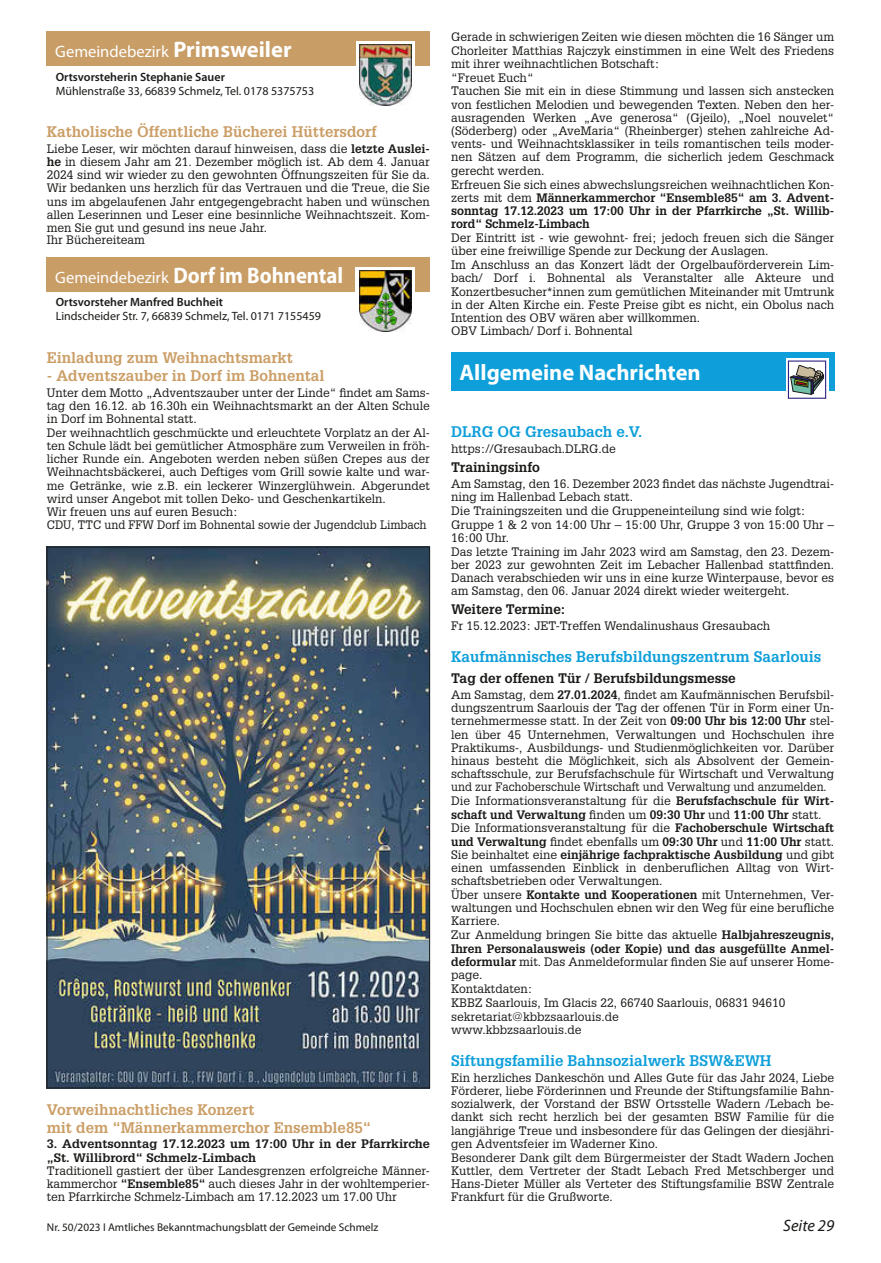
<style>
.page{position:relative;width:881px;height:1263px;background:#fff}
.page>*{position:absolute;margin:0;border:0;box-sizing:border-box;transform-origin:0 0}
.t1{font:700 22.5px "Myriad Pro";color:#fff;scale:.92 1}
.t2{font:700 22.5px "Myriad Pro";color:#fff}
.t3{font:16.5px "Myriad Pro";color:#fff}
.t4{font:italic 16.5px "Myriad Pro";color:#1a1a18}
.t5{font:700 15px/18px "Glypha LT";color:#cb9e66}
.t6{font:700 15px "Glypha LT";color:#0e9fda}
.t7{font:700 13.5px "Glypha LT";color:#1a1a18}
.t8{font:12px/13.4px "Glypha LT";color:#1a1a18}
.t9{font:12px "Myriad Pro";color:#1a1a18}
.t10{font:700 12px/13.2px "Glypha LT";color:#1a1a18;scale:1.05 1}
.t11{font:600 12px "Myriad Pro";color:#1a1a18}
.t12{font:11.25px "Myriad Pro";color:#1a1a18}
.s1{font-weight:700;font-size:22.5px}
.s2{font-weight:700}
.s3{font-weight:400;font-size:16.5px}
</style>
<div class="page">
<div style="left:451px;top:353px;width:382px;height:38px;background:#0e9fda"></div>
<svg style="left:786px;top:358px;width:42px;height:41px"></svg>
<div style="left:788px;top:361px;width:37px;height:37px;background:#fff"></div>
<svg style="left:790px;top:365px;width:33px;height:29px"></svg>
<div style="left:787px;top:360px;width:38px;height:39px;border:1px solid #2f2483"></div>
<div style="left:47px;top:32px;width:382px;height:34px;background:#c99d66"></div>
<div style="left:356px;top:41px;width:59px;height:65px;background:linear-gradient(to right,#fff,#fff)"></div>
<img style="left:359px;top:45px;width:52px;height:60px">
<div style="left:47px;top:257px;width:382px;height:34px;background:#c99d66"></div>
<div style="left:355px;top:267px;width:60px;height:65px;background:#fff"></div>
<img style="left:359px;top:270px;width:52px;height:61px">
<img style="left:49px;top:549px;width:378px;height:537px">
<h2 class="t3" style="left:55px;top:42px;width:238px">Gemeindebezirk <span class="s1">Primsweiler</span></h2>
<p class="t11" style="left:56px;top:69px;width:171px">Ortsvorsteherin Stephanie Sauer</p>
<p class="t9" style="left:56px;top:84px;width:260px">Mühlenstraße 33, 66839 Schmelz, Tel. 0178 5375753</p>
<p class="t5" style="left:47px;top:123px;width:331px">Katholische Öffentliche Bücherei Hüttersdorf</p>
<p class="t8" style="left:47px;top:142px;width:384px">Liebe Leser, wir möchten darauf hinweisen, dass die <span class="s2">letzte Auslei&shy;he</span> in diesem Jahr am 21. Dezember möglich ist. Ab dem 4. Januar 2024 sind wir wieder zu den gewohnten Öffnungszeiten für Sie da.<br>Wir bedanken uns herzlich für das Vertrauen und die Treue, die Sie uns im abgelaufenen Jahr entgegengebracht haben und wünschen allen Leserinnen und Leser eine besinnliche Weihnachtszeit. Kom&shy;men Sie gut und gesund ins neue Jahr.<br>Ihr Büchereiteam</p>
<h1 class="t1" style="left:55px;top:261px;width:314px"><span class="s3">Gemeindebezirk</span> Dorf im Bohnental</h1>
<p class="t11" style="left:56px;top:294px;width:169px">Ortsvorsteher Manfred Buchheit</p>
<p class="t9" style="left:56px;top:309px;width:267px">Lindscheider Str. 7, 66839 Schmelz, Tel. 0171 7155459</p>
<p class="t5" style="left:47px;top:349px;width:247px">Einladung zum Weihnachtsmarkt</p>
<p class="t5" style="left:47px;top:367px;width:279px">- Adventszauber in Dorf im Bohnental</p>
<p class="t8" style="left:47px;top:386px;width:384px">Unter dem Motto „Adventszauber unter der Linde“ findet am Sams&shy;tag den 16.12. ab 16.30h ein Weihnachtsmarkt an der Alten Schule in Dorf im Bohnental statt.<br>Der weihnachtlich geschmückte und erleuchtete Vorplatz an der Al&shy;ten Schule lädt bei gemütlicher Atmosphäre zum Verweilen in fröh&shy;licher Runde ein. Angeboten werden neben süßen Crepes aus der Weihnachtsbäckerei, auch Deftiges vom Grill sowie kalte und war&shy;me Getränke, wie z.B. ein leckerer Winzerglühwein. Abgerundet wird unser Angebot mit tollen Deko- und Geschenkartikeln.<br>Wir freuen uns auf euren Besuch:<br>CDU, TTC und FFW Dorf im Bohnental sowie der Jugendclub Limbach</p>
<p class="t5" style="left:47px;top:1100px;width:325px">Vorweihnachtliches Konzert<br>mit dem “Männerkammerchor Ensemble85“</p>
<p class="t10" style="left:47px;top:1137px;width:366px">3. Adventsonntag 17.12.2023 um 17:00 Uhr in der Pfarrkirche „St. Willibrord“ Schmelz-Limbach</p>
<p class="t8" style="left:47px;top:1164px;width:384px;text-align:justify">Traditionell gastiert der über Landesgrenzen erfolgreiche Männer&shy;kammerchor <span class="s2">“Ensemble85“</span> auch dieses Jahr in der wohltemperier&shy;ten Pfarrkirche Schmelz-Limbach am 17.12.2023 um 17.00 Uhr</p>
<p class="t8" style="left:451px;top:30px;width:384px">Gerade in schwierigen Zeiten wie diesen möchten die 16 Sänger um Chorleiter Matthias Rajczyk einstimmen in eine Welt des Friedens mit ihrer weihnachtlichen Botschaft:<br>“Freuet Euch“<br>Tauchen Sie mit ein in diese Stimmung und lassen sich anstecken von festlichen Melodien und bewegenden Texten. Neben den her&shy;ausragenden Werken „Ave generosa“ (Gjeilo), „Noel nouvelet“ (Söderberg) oder „AveMaria“ (Rheinberger) stehen zahlreiche Ad&shy;vents- und Weihnachtsklassiker in teils romantischen teils moder&shy;nen Sätzen auf dem Programm, die sicherlich jedem Geschmack gerecht werden.<br>Erfreuen Sie sich eines abwechslungsreichen weihnachtlichen Kon&shy;zerts mit dem <span class="s2">Männerkammerchor “Ensemble85“ am 3. Advent&shy;sonntag 17.12.2023 um 17:00 Uhr in der Pfarrkirche „St. Willib&shy;rord“ Schmelz-Limbach</span></p>
<p class="t8" style="left:451px;top:231px;width:384px">Der Eintritt ist - wie gewohnt- frei; jedoch freuen sich die Sänger über eine freiwillige Spende zur Deckung der Auslagen.<br>Im Anschluss an das Konzert lädt der Orgelbauförderverein Lim&shy;bach/ Dorf i. Bohnental als Veranstalter alle Akteure und Konzertbesucher*innen zum gemütlichen Miteinander mit Umtrunk in der Alten Kirche ein. Feste Preise gibt es nicht, ein Obolus nach Intention des OBV wären aber willkommen.<br>OBV Limbach/ Dorf i. Bohnental</p>
<h1 class="t2" style="left:459px;top:358px;width:242px">Allgemeine Nachrichten</h1>
<p class="t6" style="left:451px;top:422px;width:193px">DLRG OG Gresaubach e.V.</p>
<p class="t8" style="left:451px;top:441px;width:166px">https://Gresaubach.DLRG.de</p>
<p class="t7" style="left:451px;top:458px;width:90px">Trainingsinfo</p>
<p class="t8" style="left:451px;top:476px;width:384px">Am Samstag, den 16. Dezember 2023 findet das nächste Jugendtrai&shy;ning im Hallenbad Lebach statt.<br>Die Trainingszeiten und die Gruppeneinteilung sind wie folgt:<br>Gruppe 1 &amp; 2 von 14:00 Uhr – 15:00 Uhr, Gruppe 3 von 15:00 Uhr – 16:00 Uhr.<br>Das letzte Training im Jahr 2023 wird am Samstag, den 23. Dezem&shy;ber 2023 zur gewohnten Zeit im Lebacher Hallenbad stattfinden.<br>Danach verabschieden wir uns in eine kurze Winterpause, bevor es am Samstag, den 06. Januar 2024 direkt wieder weitergeht.</p>
<p class="t7" style="left:451px;top:601px;width:116px">Weitere Termine:</p>
<p class="t8" style="left:451px;top:619px;width:320px">Fr 15.12.2023: JET-Treffen Wendalinushaus Gresaubach</p>
<p class="t6" style="left:451px;top:647px;width:371px">Kaufmännisches Berufsbildungszentrum Saarlouis</p>
<p class="t7" style="left:451px;top:670px;width:286px">Tag der offenen Tür / Berufsbildungsmesse</p>
<p class="t8" style="left:451px;top:688px;width:384px">Am Samstag, dem <span class="s2">27.01.2024</span>, findet am Kaufmännischen Berufsbil&shy;dungszentrum Saarlouis der Tag der offenen Tür in Form einer Un&shy;ternehmermesse statt. In der Zeit von <span class="s2">09:00 Uhr bis 12:00 Uhr</span> stel&shy;len über 45 Unternehmen, Verwaltungen und Hochschulen ihre Praktikums-, Ausbildungs- und Studienmöglichkeiten vor. Darüber hinaus besteht die Möglichkeit, sich als Absolvent der Gemein&shy;schaftsschule, zur Berufsfachschule für Wirtschaft und Verwaltung und zur Fachoberschule Wirtschaft und Verwaltung und anzumelden.<br>Die Informationsveranstaltung für die <span class="s2">Berufsfachschule für Wirt&shy;schaft und Verwaltung</span> finden um <span class="s2">09:30 Uhr</span> und <span class="s2">11:00 Uhr</span> statt.<br>Die Informationsveranstaltung für die <span class="s2">Fachoberschule Wirtschaft und Verwaltung</span> findet ebenfalls um <span class="s2">09:30 Uhr</span> und <span class="s2">11:00 Uhr</span> statt.<br>Sie beinhaltet eine <span class="s2">einjährige fachpraktische Ausbildung</span> und gibt einen umfassenden Einblick in denberuflichen Alltag von Wirt&shy;schaftsbetrieben oder Verwaltungen.<br>Über unsere <span class="s2">Kontakte und Kooperationen</span> mit Unternehmen, Ver&shy;waltungen und Hochschulen ebnen wir den Weg für eine berufliche Karriere.<br>Zur Anmeldung bringen Sie bitte das aktuelle <span class="s2">Halbjahreszeugnis, Ihren Personalausweis (oder Kopie) und das ausgefüllte Anmel&shy;deformular</span> mit. Das Anmeldeformular finden Sie auf unserer Home&shy;page.<br>Kontaktdaten:<br>KBBZ Saarlouis, Im Glacis 22, 66740 Saarlouis, 06831 94610 sekretariat@kbbzsaarlouis.de<br>www.kbbzsaarlouis.de</p>
<p class="t6" style="left:451px;top:1051px;width:322px">Siftungsfamilie Bahnsozialwerk BSW&amp;EWH</p>
<p class="t8" style="left:451px;top:1071px;width:384px">Ein herzliches Dankeschön und Alles Gute für das Jahr 2024, Liebe Förderer, liebe Förderinnen und Freunde der Stiftungsfamilie Bahn&shy;sozialwerk, der Vorstand der BSW Ortsstelle Wadern /Lebach be&shy;dankt sich recht herzlich bei der gesamten BSW Familie für die langjährige Treue und insbesondere für das Gelingen der diesjähri&shy;gen Adventsfeier im Waderner Kino.<br>Besonderer Dank gilt dem Bürgermeister der Stadt Wadern Jochen Kuttler, dem Vertreter der Stadt Lebach Fred Metschberger und Hans-Dieter Müller als Verteter des Stiftungsfamilie BSW Zentrale Frankfurt für die Grußworte.</p>
<p class="t12" style="left:47px;top:1220px;width:333px">Nr. 50/2023 I Amtliches Bekanntmachungsblatt der Gemeinde Schmelz</p>
<h2 class="t4" style="left:782px;top:1215px;width:52px">Seite 29</h2>
</div>
